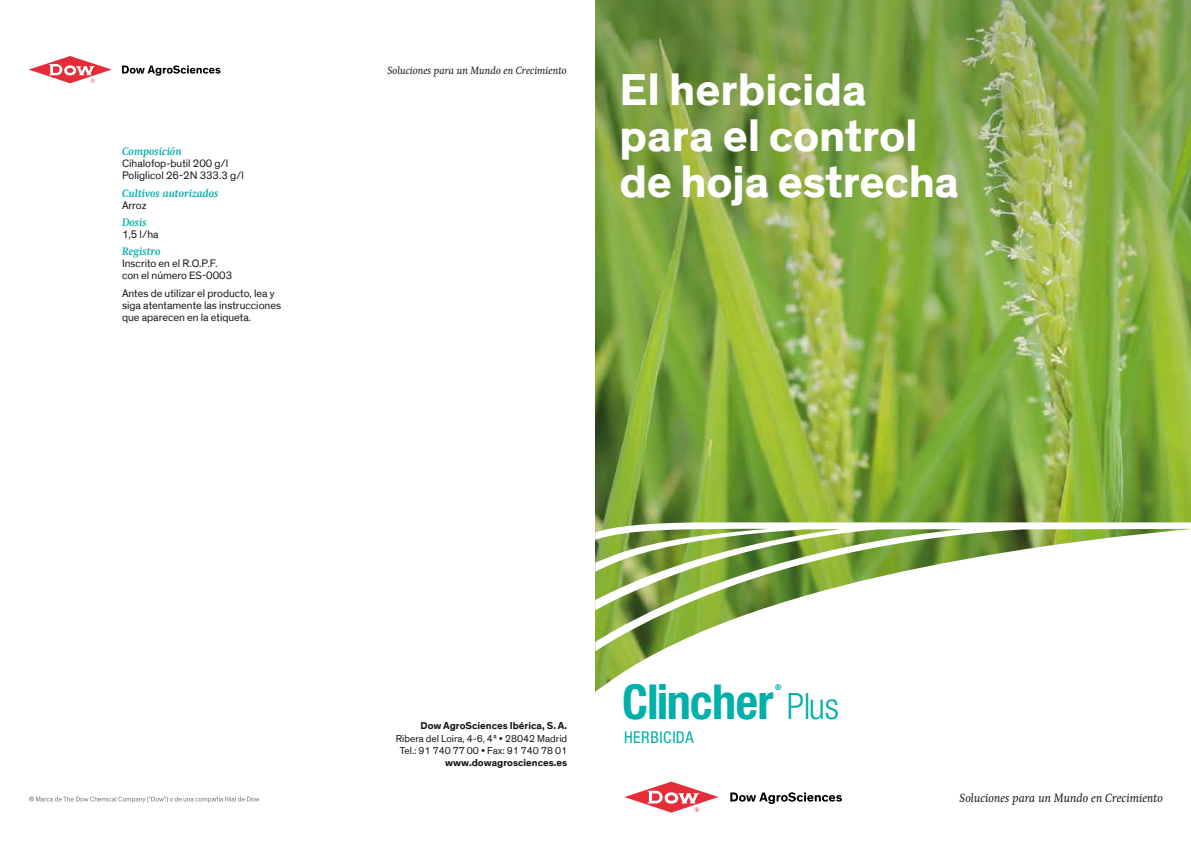
<style>
.page{position:relative;width:1191px;height:842px;background:#fff}
.page>*{position:absolute;margin:0;border:0;box-sizing:border-box;transform-origin:0 0}
.t1{font:700 condensed 48.3px "Helvetica Neue";letter-spacing:-.015em;color:#00afa9}
.t2{font:700 46px/46px "Dow Corporate";letter-spacing:-.005em;color:#fff}
.t3{font:300 condensed 36.4px "Helvetica Neue";color:#00afa9}
.t4{font:condensed 16.3px "Helvetica Neue";letter-spacing:.025em;color:#00afa9}
.t5{font:italic 12.2px "Swift LT Std";color:#1a171c}
.t6{font:11px/12px "Dow Corporate";color:#1a171c}
.t7{font:italic 700 11px "Swift LT Std";color:#00afa9}
.t8{font:italic 10.7px "Swift LT Std";color:#1a171c}
.t9{font:10.2px/12.3px "Dow Corporate";color:#1a171c;text-align:center}
.t10{font:700 10.2px "Dow Corporate";color:#1a171c}
.t11{font:700 condensed 7.9px "Helvetica Neue";color:#00afa9}
</style>
<div class="page">
<img style="left:595px;top:0;width:596px;height:522px">
<svg style="left:595px;top:522px;width:596px;height:276px"></svg>
<svg style="left:29px;top:797px;width:230px;height:6px"></svg>
<svg style="left:730px;top:792px;width:112px;height:12px"></svg>
<svg style="left:624px;top:782px;width:94px;height:31px"></svg>
<svg style="left:122px;top:65px;width:98px;height:11px"></svg>
<svg style="left:29px;top:56px;width:83px;height:27px"></svg>
<p class="t7" style="left:122px;top:145px;width:61px">Composición</p>
<p class="t6" style="left:122px;top:158px;width:123px">Cihalofop-butil 200 g/l<br>Poliglicol 26-2N 333.3 g/l</p>
<p class="t7" style="left:122px;top:216px;width:26px">Dosis</p>
<p class="t6" style="left:122px;top:229px;width:38px">1,5 l/ha</p>
<p class="t7" style="left:122px;top:187px;width:98px">Cultivos autorizados</p>
<p class="t6" style="left:122px;top:200px;width:26px">Arroz</p>
<p class="t7" style="left:122px;top:245px;width:40px">Registro</p>
<p class="t6" style="left:122px;top:258px;width:112px">Inscrito en el R.O.P.F. con el número ES-0003</p>
<p class="t6" style="left:122px;top:287px;width:160px">Antes de utilizar el producto, lea y siga atentamente las instrucciones que aparecen en la etiqueta.</p>
<p class="t8" style="left:387px;top:65px;width:181px">Soluciones para un Mundo en Crecimiento</p>
<h2 class="t2" style="left:619px;top:68px;width:341px">El herbicida para el control de hoja estrecha</h2>
<p class="t10" style="left:420px;top:720px;width:148px">Dow AgroSciences Ibérica, S. A.</p>
<p class="t9" style="left:396px;top:732px;width:173px">Ribera del Loira, 4-6, 4ª • 28042 Madrid<br>Tel.: 91 740 77 00 • Fax: 91 740 78 01</p>
<p class="t10" style="left:445px;top:756px;width:123px">www.dowagrosciences.es</p>
<h1 class="t1" style="left:622px;top:673px;width:153px">Clincher</h1>
<p class="t11" style="left:775px;top:683px;width:8px">®</p>
<h3 class="t3" style="left:787px;top:686px;width:54px">Plus</h3>
<h3 class="t4" style="left:624px;top:727px;width:71px">HERBICIDA</h3>
<p class="t5" style="left:959px;top:791px;width:205px">Soluciones para un Mundo en Crecimiento</p>
</div>
